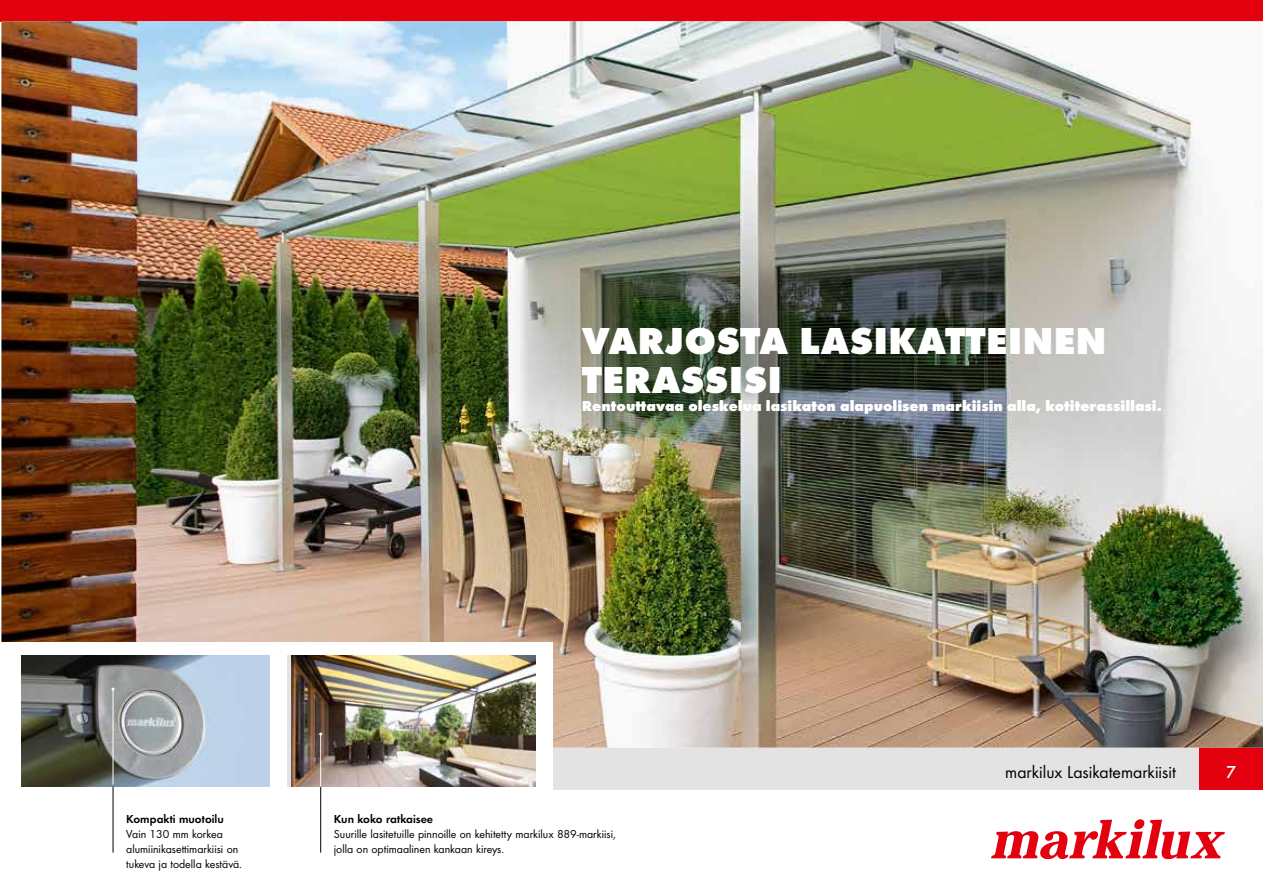
<style>
.page{position:relative;width:1263px;height:893px;background:#fff}
.page>*{position:absolute;margin:0;border:0;box-sizing:border-box;transform-origin:0 0}
.t1{font:54.45px "markilux Header";color:#e3000f}
.t2{font:700 expanded 39px/39px "Futura";color:#fff}
.t3{font:18px "Futura Boo";color:#000}
.t4{font:500 18px "Futura";color:#fff}
.t5{font:700 expanded 15px "Futura";color:#fff}
.t6{font:12px/15px "Futura Boo";color:#000}
.t7{font:12px "Futura Dem";color:#000}
</style>
<div class="page">
<div style="left:0;top:0;width:1263px;height:21px;background:#e3000f"></div>
<div style="left:0;top:748px;width:1202px;height:42px;background:#e3e3e3"></div>
<div style="left:1199px;top:748px;width:64px;height:42px;background:#e3000f"></div>
<img style="left:1px;top:21px;width:1262px;height:727px">
<div style="left:0;top:643px;width:552px;height:147px;background:#fff"></div>
<img style="left:21px;top:655px;width:249px;height:132px">
<hr style="left:113px;top:787px;width:1px;height:66px;background:#000">
<hr style="left:113px;top:689px;width:1px;height:95px;background:#fff">
<img style="left:291px;top:655px;width:244px;height:132px">
<hr style="left:320px;top:787px;width:1px;height:66px;background:#000">
<hr style="left:320px;top:734px;width:1px;height:53px;background:#fff">
<h2 class="t2" style="left:582px;top:321px;width:526px">VARJOSTA LASIKATTEINEN<br>TERASSISI</h2>
<p class="t5" style="left:582px;top:397px;width:582px">Rentouttavaa oleskelua lasikaton alapuolisen markiisin alla, kotiterassillasi.</p>
<p class="t7" style="left:126px;top:810px;width:99px">Kompakti muotoilu</p>
<p class="t6" style="left:126px;top:826px;width:117px">Vain 130 mm korkea alumiinikasettimarkiisi on tukeva ja todella kestävä.</p>
<h3 class="t3" style="left:1005px;top:761px;width:172px">markilux Lasikatemarkiisit</h3>
<h3 class="t4" style="left:1226px;top:761px;width:12px">7</h3>
<p class="t7" style="left:334px;top:810px;width:101px">Kun koko ratkaisee</p>
<p class="t6" style="left:334px;top:826px;width:283px">Suurille lasitetuille pinnoille on kehitetty markilux 889-markiisi, jolla on optimaalinen kankaan kireys.</p>
<h1 class="t1" style="left:990px;top:793px;width:232px">markilux</h1>
</div>
